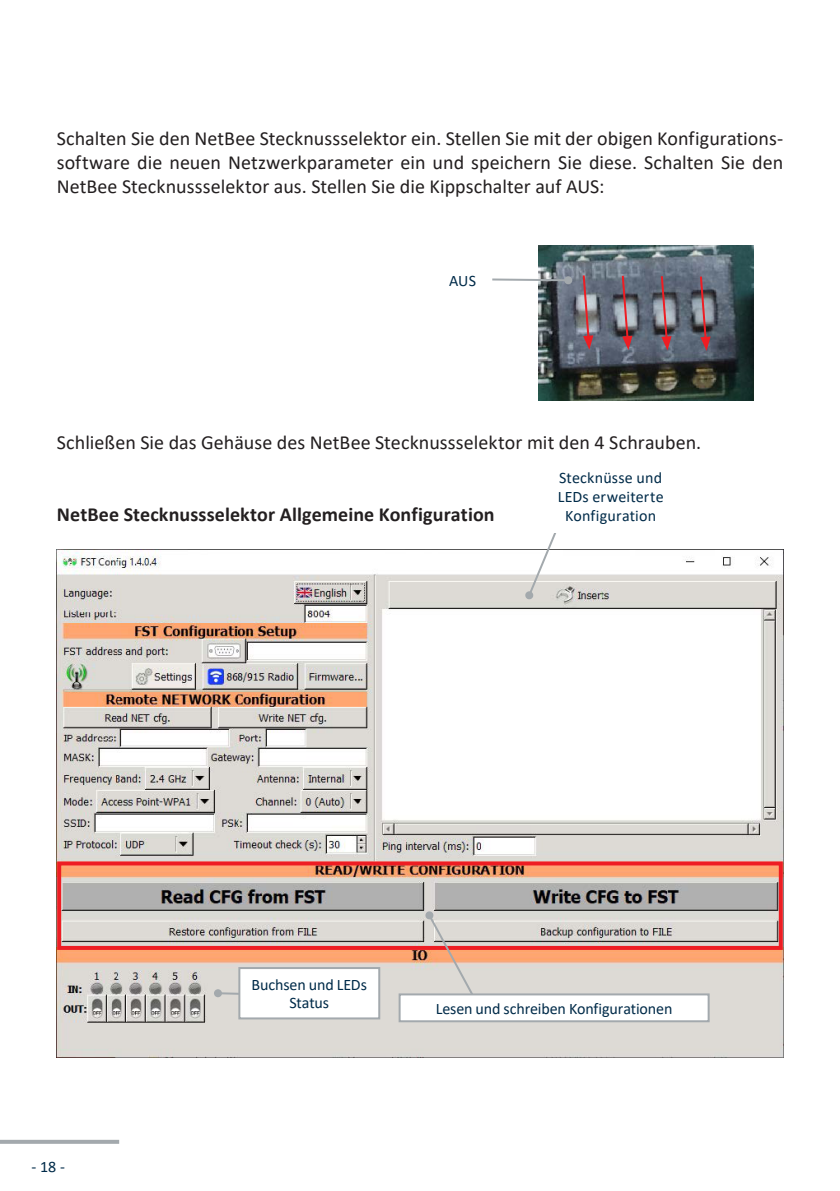
<style>
.page{position:relative;width:840px;height:1191px;background:#fff}
.page>*{position:absolute;margin:0;border:0;box-sizing:border-box;transform-origin:0 0}
.Text_BA{font:20px/24px "Calibri";letter-spacing:.005em;color:#231f20;text-align:justify}
.Text_BA-2{font:700 20px "Calibri";letter-spacing:.005em;color:#231f20}
.Text_BA-3{font:16px/19.2px "Calibri";color:#002b49;text-align:center}
</style>
<div class="page">
<svg style="left:0;top:1139px;width:119px;height:4px"></svg>
<img style="left:538px;top:245px;width:215px;height:156px">
<img style="left:57px;top:549px;width:725px;height:508px">
<svg style="left:492px;top:277px;width:73px;height:5px"></svg>
<div style="left:564px;top:276px;width:8px;height:8px;background:#a3a9ad;border-radius:50%"></div>
<svg style="left:620px;top:274px;width:12px;height:76px"></svg>
<svg style="left:698px;top:274px;width:12px;height:77px"></svg>
<svg style="left:659px;top:274px;width:12px;height:76px"></svg>
<svg style="left:581px;top:273px;width:12px;height:77px"></svg>
<svg style="left:221px;top:991px;width:17px;height:5px"></svg>
<div style="left:214px;top:989px;width:8px;height:8px;background:#a3a9ad;border-radius:50%"></div>
<div style="left:239px;top:968px;width:140px;height:50px;background:#fff"></div>
<div style="left:238px;top:967px;width:142px;height:52px;border:2px solid #a3a9ad"></div>
<div style="left:57px;top:861px;width:725px;height:89px;border:4px solid #ee1d23"></div>
<svg style="left:424px;top:910px;width:58px;height:83px"></svg>
<div style="left:399px;top:994px;width:309px;height:27px;background:#fff"></div>
<div style="left:398px;top:993px;width:311px;height:29px;border:2px solid #a3a9ad"></div>
<svg style="left:524px;top:533px;width:38px;height:67px"></svg>
<p class="Text_BA" style="left:57px;top:126px;width:727px">Schalten Sie den NetBee Stecknussselektor ein. Stellen Sie mit der obigen Konfigurations&shy;software die neuen Netzwerkparameter ein und speichern Sie diese. Schalten Sie den NetBee Stecknussselektor aus. Stellen Sie die Kippschalter auf AUS:</p>
<p class="Text_BA-3" style="left:449px;top:271px;width:28px">AUS</p>
<p class="Text_BA" style="left:57px;top:430px;width:645px">Schließen Sie das Gehäuse des NetBee Stecknussselektor mit den 4 Schrauben.</p>
<p class="Text_BA-2" style="left:57px;top:500px;width:439px">NetBee Stecknussselektor Allgemeine Konfiguration</p>
<p class="Text_BA-3" style="left:557px;top:468px;width:107px">Stecknüsse und<br>LEDs erweiterte<br>Konfiguration</p>
<p class="Text_BA-3" style="left:31px;top:1156px;width:35px">- 18 -</p>
<p class="Text_BA-3" style="left:251px;top:975px;width:117px;line-height:18px">Buchsen und LEDs<br>Status</p>
<p class="Text_BA-3" style="left:435px;top:998px;width:238px">Lesen und schreiben Konfigurationen</p>
</div>
